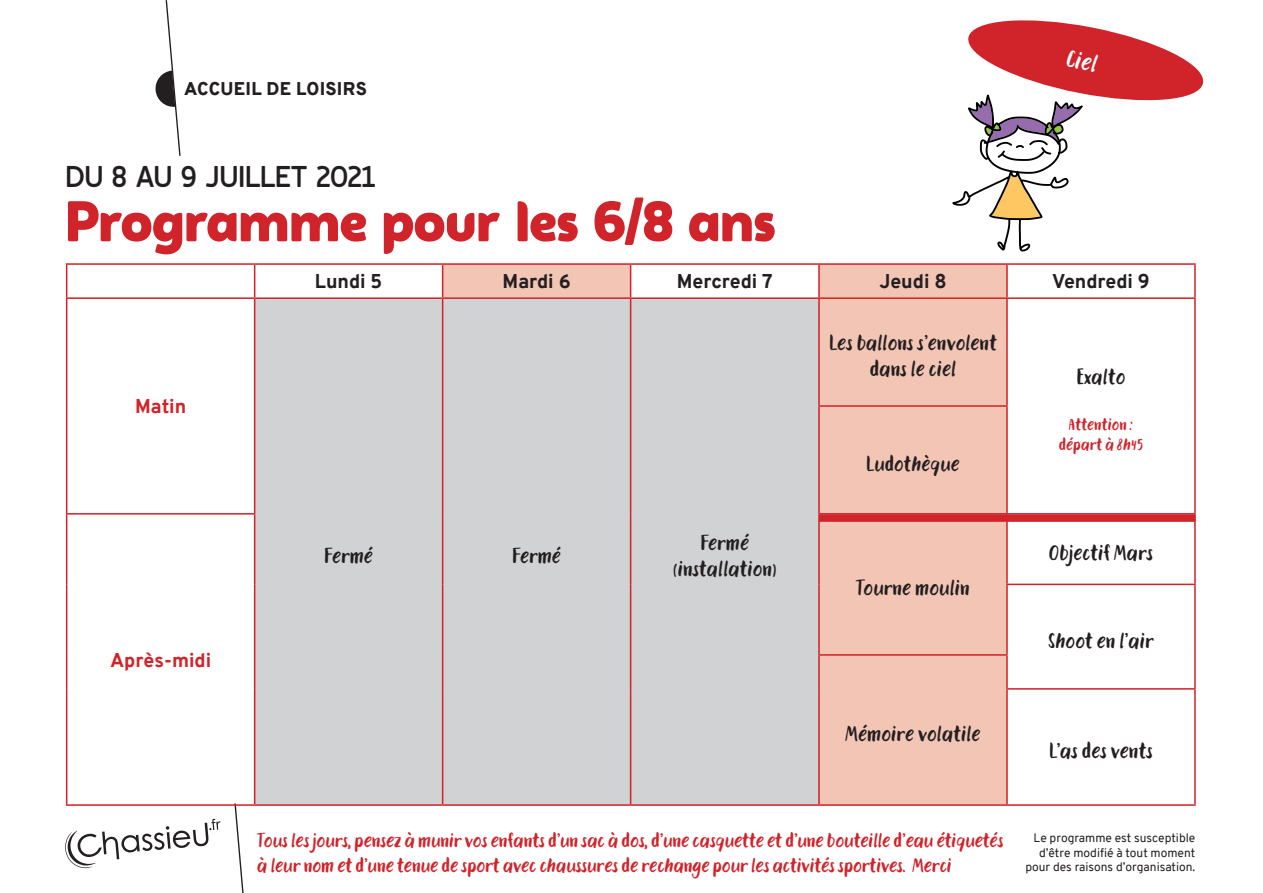
<style>
.page{position:relative;width:1263px;height:893px;background:#fff}
.page>*{position:absolute;margin:0;border:0;box-sizing:border-box;transform-origin:0 0}
.t1{font:900 57px "Auro";letter-spacing:-.005em;color:#d1232a}
.t2{font:500 30px "Auro";letter-spacing:-.005em;color:#231f20}
.t3{font:24px "TT Rabbits Dummy";color:#fff}
.t4{font:21.3px/26px "TT Rabbits Dummy";color:#231f20;text-align:center}
.t5{font:21px "TT Rabbits Dummy";color:#231f20}
.t6{font:19.5px/25.5px "TT Rabbits Dummy";letter-spacing:-.01em;color:#d1232a}
.t7{font:800 19.5px "Overpass";color:#231f20}
.t8{font:800 19.5px "Overpass";color:#d1232a}
.t9{font:900 18px "Overpass";letter-spacing:.01em;color:#231f20}
.t10{font:16.5px/19.8px "TT Rabbits Dummy";color:#d1232a;text-align:center}
.t11{font:12px/14.4px "Overpass";color:#231f20;text-align:right}
</style>
<div class="page">
<svg style="left:155px;top:0;width:26px;height:156px"></svg>
<svg style="left:65px;top:819px;width:156px;height:49px"></svg>
<svg style="left:234px;top:803px;width:10px;height:90px"></svg>
<div style="left:443px;top:265px;width:563px;height:539px;background:#f2c5b4"></div>
<div style="left:255px;top:299px;width:563px;height:505px;background:#d1d2d4"></div>
<hr style="left:66px;top:263px;width:189px;height:2px;background:#d1232a">
<hr style="left:255px;top:263px;width:188px;height:2px;background:#d1232a">
<hr style="left:443px;top:263px;width:188px;height:2px;background:#d1232a">
<hr style="left:631px;top:263px;width:188px;height:2px;background:#d1232a">
<hr style="left:819px;top:263px;width:188px;height:2px;background:#d1232a">
<hr style="left:1007px;top:263px;width:189px;height:2px;background:#d1232a">
<hr style="left:255px;top:804px;width:188px;height:2px;background:#d1232a">
<hr style="left:631px;top:804px;width:188px;height:2px;background:#d1232a">
<hr style="left:1194px;top:690px;width:2px;height:114px;background:#d1232a">
<hr style="left:1007px;top:804px;width:189px;height:2px;background:#d1232a">
<hr style="left:66px;top:515px;width:1px;height:69px;background:#d1232a">
<hr style="left:254px;top:515px;width:1px;height:69px;background:#d1232a">
<hr style="left:66px;top:584px;width:1px;height:71px;background:#d1232a">
<hr style="left:254px;top:584px;width:1px;height:71px;background:#d1232a">
<hr style="left:66px;top:655px;width:1px;height:34px;background:#d1232a">
<hr style="left:254px;top:655px;width:1px;height:34px;background:#d1232a">
<hr style="left:66px;top:689px;width:1px;height:115px;background:#d1232a">
<hr style="left:254px;top:689px;width:1px;height:115px;background:#d1232a">
<hr style="left:66px;top:804px;width:189px;height:2px;background:#d1232a">
<hr style="left:442px;top:265px;width:1px;height:32px;background:#d1232a">
<hr style="left:630px;top:265px;width:1px;height:32px;background:#d1232a">
<hr style="left:442px;top:299px;width:1px;height:107px;background:#d1232a">
<hr style="left:630px;top:299px;width:1px;height:107px;background:#d1232a">
<hr style="left:442px;top:406px;width:1px;height:108px;background:#d1232a">
<hr style="left:630px;top:406px;width:1px;height:108px;background:#d1232a">
<hr style="left:442px;top:514px;width:1px;height:70px;background:#d1232a">
<hr style="left:630px;top:514px;width:1px;height:70px;background:#d1232a">
<hr style="left:442px;top:584px;width:1px;height:71px;background:#d1232a">
<hr style="left:630px;top:584px;width:1px;height:71px;background:#d1232a">
<hr style="left:442px;top:655px;width:1px;height:34px;background:#d1232a">
<hr style="left:630px;top:655px;width:1px;height:34px;background:#d1232a">
<hr style="left:442px;top:689px;width:1px;height:115px;background:#d1232a">
<hr style="left:630px;top:689px;width:1px;height:115px;background:#d1232a">
<hr style="left:443px;top:804px;width:188px;height:2px;background:#d1232a">
<hr style="left:818px;top:265px;width:2px;height:32px;background:#d1232a">
<hr style="left:1006px;top:265px;width:2px;height:32px;background:#d1232a">
<hr style="left:1006px;top:299px;width:2px;height:106px;background:#d1232a">
<hr style="left:1006px;top:407px;width:2px;height:106px;background:#d1232a">
<hr style="left:1006px;top:585px;width:2px;height:69px;background:#d1232a">
<hr style="left:818px;top:656px;width:2px;height:33px;background:#d1232a">
<hr style="left:1006px;top:656px;width:2px;height:32px;background:#d1232a">
<hr style="left:818px;top:689px;width:2px;height:115px;background:#d1232a">
<hr style="left:1006px;top:690px;width:2px;height:114px;background:#d1232a">
<hr style="left:819px;top:804px;width:188px;height:2px;background:#d1232a">
<hr style="left:818px;top:407px;width:2px;height:106px;background:#d1232a">
<hr style="left:818px;top:513px;width:189px;height:2px;background:#d1232a">
<hr style="left:1007px;top:513px;width:189px;height:2px;background:#d1232a">
<hr style="left:1194px;top:265px;width:2px;height:32px;background:#d1232a">
<hr style="left:255px;top:297px;width:188px;height:2px;background:#d1232a">
<hr style="left:443px;top:297px;width:188px;height:2px;background:#d1232a">
<hr style="left:631px;top:297px;width:188px;height:2px;background:#d1232a">
<hr style="left:819px;top:297px;width:188px;height:2px;background:#d1232a">
<hr style="left:1007px;top:297px;width:189px;height:2px;background:#d1232a">
<hr style="left:66px;top:299px;width:1px;height:107px;background:#d1232a">
<hr style="left:254px;top:299px;width:1px;height:107px;background:#d1232a">
<hr style="left:66px;top:406px;width:1px;height:107px;background:#d1232a">
<hr style="left:254px;top:406px;width:1px;height:107px;background:#d1232a">
<hr style="left:66px;top:513px;width:189px;height:2px;background:#d1232a">
<hr style="left:66px;top:265px;width:1px;height:32px;background:#d1232a">
<hr style="left:254px;top:265px;width:1px;height:32px;background:#d1232a">
<hr style="left:66px;top:297px;width:189px;height:2px;background:#d1232a">
<hr style="left:818px;top:299px;width:2px;height:106px;background:#d1232a">
<hr style="left:1194px;top:299px;width:2px;height:107px;background:#d1232a">
<hr style="left:818px;top:405px;width:190px;height:2px;background:#d1232a">
<hr style="left:1194px;top:406px;width:2px;height:107px;background:#d1232a">
<hr style="left:818px;top:515px;width:2px;height:69px;background:#d1232a">
<hr style="left:818px;top:584px;width:2px;height:70px;background:#d1232a">
<hr style="left:818px;top:654px;width:190px;height:2px;background:#d1232a">
<hr style="left:1194px;top:585px;width:2px;height:70px;background:#d1232a">
<hr style="left:1194px;top:655px;width:2px;height:33px;background:#d1232a">
<hr style="left:1006px;top:688px;width:190px;height:2px;background:#d1232a">
<hr style="left:1006px;top:515px;width:2px;height:69px;background:#d1232a">
<hr style="left:1194px;top:515px;width:2px;height:69px;background:#d1232a">
<hr style="left:1006px;top:584px;width:190px;height:1px;background:#d1232a">
<div style="left:819px;top:514px;width:376px;height:8px;background:#d1232a"></div>
<svg style="left:952px;top:20px;width:252px;height:232px"></svg>
<p class="t9" style="left:184px;top:75px;width:184px">ACCUEIL DE LOISIRS</p>
<h2 class="t2" style="left:66px;top:158px;width:311px">DU 8 AU 9 JUILLET 2021</h2>
<h1 class="t1" style="left:66px;top:186px;width:711px">Programme pour les 6/8 ans</h1>
<p class="t3" style="left:1070px;top:42px;width:33px;rotate:11deg">Ciel</p>
<p class="t8" style="left:135px;top:393px;width:53px">Matin</p>
<p class="t8" style="left:110px;top:646px;width:103px">Après-midi</p>
<p class="t7" style="left:315px;top:268px;width:69px">Lundi 5</p>
<p class="t7" style="left:503px;top:268px;width:69px">Mardi 6</p>
<p class="t7" style="left:677px;top:268px;width:97px">Mercredi 7</p>
<p class="t7" style="left:879px;top:268px;width:69px">Jeudi 8</p>
<p class="t7" style="left:1052px;top:268px;width:99px">Vendredi 9</p>
<p class="t4" style="left:324px;top:542px;width:50px">Fermé</p>
<p class="t4" style="left:512px;top:542px;width:50px">Fermé</p>
<p class="t4" style="left:673px;top:529px;width:106px">Fermé (installation)</p>
<p class="t4" style="left:829px;top:330px;width:169px">Les ballons s’envolent dans le ciel</p>
<p class="t5" style="left:866px;top:449px;width:95px">Ludothèque</p>
<p class="t4" style="left:856px;top:575px;width:115px">Tourne moulin</p>
<p class="t4" style="left:1076px;top:364px;width:51px">Exalto</p>
<p class="t10" style="left:1059px;top:414px;width:86px">Attention : départ à 8h45</p>
<p class="t4" style="left:1049px;top:540px;width:106px">Objectif Mars</p>
<p class="t4" style="left:1048px;top:627px;width:107px">Shoot en l’air</p>
<p class="t4" style="left:845px;top:721px;width:137px">Mémoire volatile</p>
<p class="t4" style="left:1049px;top:738px;width:105px">L’as des vents</p>
<p class="t6" style="left:257px;top:827px;width:748px">Tous les jours, pensez à munir vos enfants d’un sac à dos, d’une casquette et d’une bouteille d’eau étiquetés à leur nom et d’une tenue de sport avec chaussures de rechange pour les activités sportives. Merci</p>
<p class="t11" style="left:1025px;top:831px;width:171px">Le programme est susceptible d’être modifié à tout moment pour des raisons d’organisation.</p>
</div>
